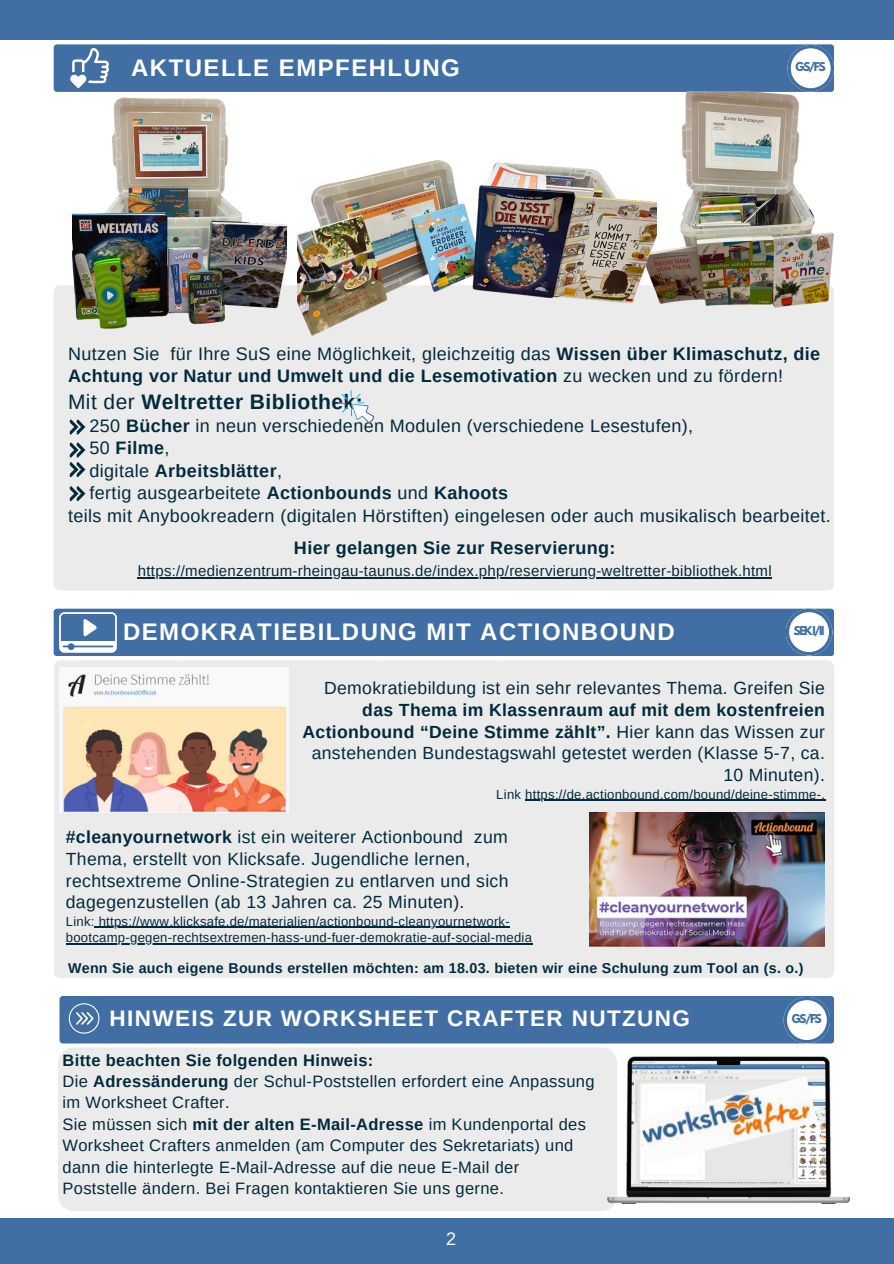
<style>
.page{position:relative;width:894px;height:1264px;background:#fff}
.page>*{position:absolute;margin:0;border:0;box-sizing:border-box;transform-origin:0 0}
.t1{font:700 24px "Arimo";letter-spacing:.06em;color:#fff}
.t2{font:700 22.5px "Arimo";letter-spacing:.06em;color:#fff}
.t3{font:700 21px "Arimo";letter-spacing:.02em;color:#022a3d}
.t4{font:18px/22.5px "Arimo";letter-spacing:.02em;color:#022a3d}
.t5{font:700 18px "Arimo";letter-spacing:.02em;color:#022a3d}
.t6{font:18px "Arimo";color:#fff}
.t7{font:17.55px/21.8px "Arimo";letter-spacing:.02em;color:#022a3d;text-align:right}
.t8{font:16.5px/21.3px "Arimo";letter-spacing:.02em;color:#022a3d}
.t9{font:15px "Arimo";letter-spacing:.02em;color:#022a3d}
.t10{font:700 14.25px "Arimo";letter-spacing:.02em;color:#022a3d}
.t11{font:13.05px "Arimo";letter-spacing:.02em;color:#022a3d}
.t12{font:700 10.8px "League Spartan";letter-spacing:-.145em;color:#416fa3}
.s1{font-weight:700}
.s2{font-weight:400}
</style>
<div class="page">
<div style="left:0;top:0;width:893px;height:39px;background:#416fa3"></div>
<div style="left:0;top:1217px;width:893px;height:46px;background:#416fa3"></div>
<div style="left:54px;top:285px;width:779px;height:305px;background:#ebebeb"></div>
<div style="left:54px;top:44px;width:779px;height:48px;background:#416fa3;border-radius:3px"></div>
<img style="left:644px;top:92px;width:190px;height:273px">
<img style="left:73px;top:97px;width:213px;height:238px">
<img style="left:297px;top:150px;width:359px;height:187px">
<img style="left:337px;top:390px;width:52px;height:46px">
<svg style="left:70px;top:419px;width:15px;height:15px"></svg>
<svg style="left:70px;top:48px;width:39px;height:40px"></svg>
<div style="left:54px;top:608px;width:779px;height:48px;background:#416fa3;border-radius:3px"></div>
<div style="left:54px;top:660px;width:780px;height:318px;background:#ebebeb"></div>
<img style="left:60px;top:667px;width:228px;height:145px">
<img style="left:589px;top:812px;width:235px;height:134px">
<svg style="left:59px;top:612px;width:57px;height:40px"></svg>
<div style="left:59px;top:996px;width:775px;height:47px;background:#416fa3;border-radius:3px"></div>
<svg style="left:68px;top:1003px;width:32px;height:30px"></svg>
<div style="left:58px;top:1047px;width:557px;height:164px;background:#ebebeb"></div>
<img style="left:607px;top:1056px;width:242px;height:147px">
<img style="left:639px;top:1076px;width:178px;height:88px">
<hr style="left:138px;top:577px;width:633px;height:1px;background:#022a3d">
<hr style="left:525px;top:799px;width:300px;height:2px;background:#022a3d">
<hr style="left:95px;top:926px;width:415px;height:2px;background:#022a3d">
<hr style="left:66px;top:943px;width:466px;height:1px;background:#022a3d">
<svg style="left:70px;top:442px;width:15px;height:34px"></svg>
<svg style="left:70px;top:486px;width:15px;height:15px"></svg>
<svg style="left:787px;top:45px;width:46px;height:46px"></svg>
<svg style="left:785px;top:608px;width:46px;height:47px"></svg>
<svg style="left:783px;top:997px;width:46px;height:45px"></svg>
<p class="t1" style="left:131px;top:54px;width:330px">AKTUELLE EMPFEHLUNG</p>
<p class="t12" style="left:795px;top:61px;width:32px">GS/FS</p>
<p class="t4" style="left:68px;top:342px;width:753px">Nutzen Sie für Ihre SuS eine Möglichkeit, gleichzeitig das <span class="s1">Wissen über Klimaschutz, die<br>Achtung vor Natur und Umwelt und die Lesemotivation</span> zu wecken und zu fördern!</p>
<p class="t3" style="left:68px;top:390px;width:296px"><span class="s2">Mit der</span> Weltretter Bibliothek:</p>
<p class="t4" style="left:89px;top:414px;width:605px">250 <span class="s1">Bücher</span> in neun verschiedenen Modulen (verschiedene Lesestufen),</p>
<p class="t5" style="left:89px;top:438px;width:81px"><span class="s2">50</span> Filme<span class="s2">,</span></p>
<p class="t5" style="left:89px;top:460px;width:194px"><span class="s2">digitale</span> Arbeitsblätter<span class="s2">,</span></p>
<p class="t4" style="left:89px;top:481px;width:420px">fertig ausgearbeitete <span class="s1">Actionbounds</span> und <span class="s1">Kahoots</span></p>
<p class="t4" style="left:68px;top:504px;width:764px">teils mit Anybookreadern (digitalen Hörstiften) eingelesen oder auch musikalisch bearbeitet.</p>
<p class="t5" style="left:294px;top:537px;width:323px">Hier gelangen Sie zur Reservierung:</p>
<p class="t9" style="left:138px;top:562px;width:635px">https://medienzentrum-rheingau-taunus.de/index.php/reservierung-weltretter-bibliothek.html</p>
<p class="t1" style="left:123px;top:618px;width:553px">DEMOKRATIEBILDUNG MIT ACTIONBOUND</p>
<p class="t12" style="left:793px;top:625px;width:32px">SEKI/II</p>
<p class="t7" style="left:302px;top:677px;width:524px">Demokratiebildung ist ein sehr relevantes Thema. Greifen Sie <span class="s1">das Thema im Klassenraum auf mit dem kostenfreien Actionbound “Deine Stimme zählt”.</span> Hier kann das Wissen zur anstehenden Bundestagswahl getestet werden (Klasse 5-7, ca.<br>10 Minuten).</p>
<p class="t11" style="left:496px;top:787px;width:330px">Link https://de.actionbound.com/bound/deine-stimme-.</p>
<p class="t7" style="left:66px;top:825px;width:444px;text-align:left"><span class="s1">#cleanyournetwork</span> ist ein weiterer Actionbound zum Thema, erstellt von Klicksafe. Jugendliche lernen, rechtsextreme Online-Strategien zu entlarven und sich dagegenzustellen (ab 13 Jahren ca. 25 Minuten).</p>
<p class="t11" style="left:66px;top:914px;width:445px">Link: https://www.klicksafe.de/materialien/actionbound-cleanyournetwork-</p>
<h1 class="t11" style="left:66px;top:930px;width:467px">bootcamp-gegen-rechtsextremen-hass-und-fuer-demokratie-auf-social-media</h1>
<p class="t10" style="left:68px;top:960px;width:736px">Wenn Sie auch eigene Bounds erstellen möchten: am 18.03. bieten wir eine Schulung zum Tool an (s. o.)</p>
<p class="t2" style="left:110px;top:1006px;width:581px">HINWEIS ZUR WORKSHEET CRAFTER NUTZUNG</p>
<p class="t8" style="left:63px;top:1049px;width:533px"><span class="s1">Bitte beachten Sie folgenden Hinweis:<br></span>Die <span class="s1">Adressänderung</span> der Schul-Poststellen erfordert eine Anpassung im Worksheet Crafter.<br>Sie müssen sich <span class="s1">mit der alten E-Mail-Adresse</span> im Kundenportal des Worksheet Crafters anmelden (am Computer des Sekretariats) und dann die hinterlegte E-Mail-Adresse auf die neue E-Mail der Poststelle ändern. Bei Fragen kontaktieren Sie uns gerne.</p>
<h2 class="t6" style="left:446px;top:1228px;width:12px">2</h2>
<p class="t12" style="left:791px;top:1012px;width:32px">GS/FS</p>
</div>
